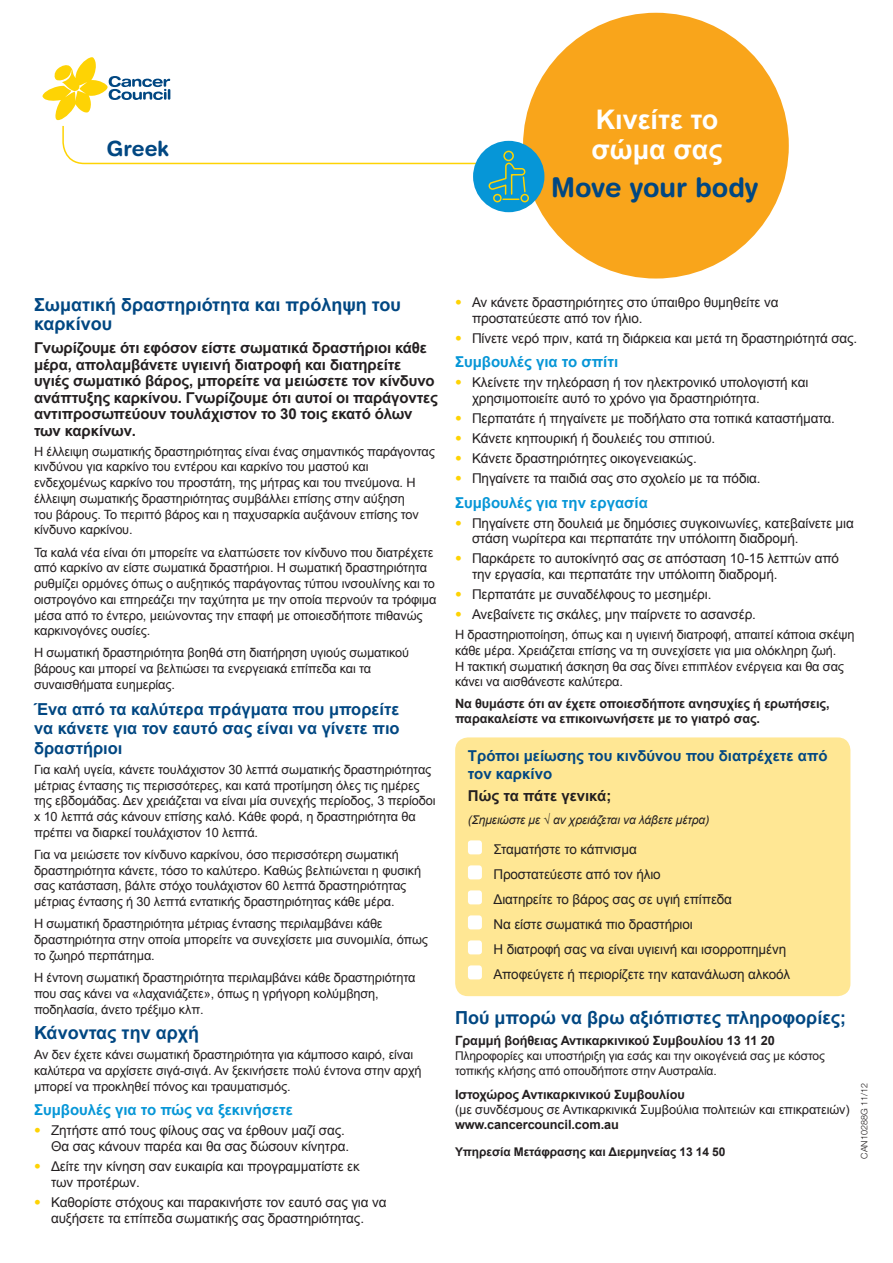
<style>
.page{position:relative;width:893px;height:1263px;background:#fff}
.page>*{position:absolute;margin:0;border:0;box-sizing:border-box;transform-origin:0 0}
.t1{font:700 27px/30px "Arial";color:#fff}
.t2{font:700 27px "Helvetica Rounded LT Std";color:#014782}
.t3{font:700 21px "Helvetica Rounded LT Std";color:#014782}
.t4{font:700 18px/19.5px "Arial";color:#014782}
.t5{font:700 16.5px/19.5px "Arial";color:#014782;text-align:justify}
.t6{font:700 15px/16.5px "Arial";letter-spacing:-.01em;color:#231f20}
.t7{font:700 15px "Arial";color:#0696d7}
.t8{font:700 15px/18px "Arial";color:#014782}
.t9{font:13.5px/15.8px "Arial";letter-spacing:-.01em;color:#231f20}
.t10{font:12.75px/15.8px "Arial";letter-spacing:-.01em;color:#231f20}
.t11{font:700 12.75px/15px "Arial";letter-spacing:-.01em;color:#231f20}
.t12{font:12px/15px "Arial";letter-spacing:-.01em;color:#231f20}
.t13{font:italic 12px "Arial";letter-spacing:-.01em;color:#231f20}
.t14{font:700 12px "Arial";letter-spacing:-.01em;color:#231f20}
.t15{font:300 9px "Helvetica Neue LT Std";color:#231f20}
.s1{font-family:"Helvetica Neue LT Std";font-weight:300;color:#fed304}
</style>
<div class="page">
<div style="left:523px;top:13px;width:266px;height:266px;background:#f9a51b;border-radius:50%"></div>
<div style="left:473px;top:141px;width:72px;height:71px;background:#0696d7;border-radius:50%"></div>
<svg style="left:43px;top:57px;width:490px;height:146px"></svg>
<div style="left:455px;top:737px;width:395px;height:259px;background:#ffe794;border-radius:13px"></div>
<div style="left:468px;top:840px;width:14px;height:14px;background:#fff;border-radius:3px"></div>
<div style="left:468px;top:865px;width:14px;height:14px;background:#fff;border-radius:3px"></div>
<div style="left:468px;top:890px;width:14px;height:14px;background:#fff;border-radius:3px"></div>
<div style="left:468px;top:915px;width:14px;height:14px;background:#fff;border-radius:3px"></div>
<div style="left:468px;top:940px;width:14px;height:14px;background:#fff;border-radius:3px"></div>
<div style="left:468px;top:965px;width:14px;height:14px;background:#fff;border-radius:3px"></div>
<h2 class="t3" style="left:106px;top:136px;width:64px">Greek</h2>
<h1 class="t1" style="left:591px;top:106px;width:133px">Κινείτε το σώμα σας</h1>
<h1 class="t2" style="left:551px;top:171px;width:209px">Move your body</h1>
<h3 class="t4" style="left:34px;top:295px;width:368px">Σωματική δραστηριότητα και πρόληψη του καρκίνου</h3>
<p class="t6" style="left:34px;top:340px;width:405px">Γνωρίζουμε ότι εφόσον είστε σωματικά δραστήριοι κάθε μέρα, απολαμβάνετε υγιεινή διατροφή και διατηρείτε υγιές σωματικό βάρος, μπορείτε να μειώσετε τον κίνδυνο ανάπτυξης καρκίνου. Γνωρίζουμε ότι αυτοί οι παράγοντες αντιπροσωπεύουν τουλάχιστον το 30 τοις εκατό όλων των καρκίνων.</p>
<p class="t10" style="left:34px;top:443px;width:402px">Η έλλειψη σωματικής δραστηριότητας είναι ένας σημαντικός παράγοντας κινδύνου για καρκίνο του εντέρου και καρκίνο του μαστού και ενδεχομένως καρκίνο του προστάτη, της μήτρας και του πνεύμονα. Η έλλειψη σωματικής δραστηριότητας συμβάλλει επίσης στην αύξηση<br>του βάρους. Το περιττό βάρος και η παχυσαρκία αυξάνουν επίσης τον κίνδυνο καρκίνου.</p>
<p class="t10" style="left:34px;top:544px;width:404px">Τα καλά νέα είναι ότι μπορείτε να ελαττώσετε τον κίνδυνο που διατρέχετε από καρκίνο αν είστε σωματικά δραστήριοι. Η σωματική δραστηριότητα ρυθμίζει ορμόνες όπως ο αυξητικός παράγοντας τύπου ινσουλίνης και το οιστρογόνο και επηρεάζει την ταχύτητα με την οποία περνούν τα τρόφιμα μέσα από το έντερο, μειώνοντας την επαφή με οποιεσδήποτε πιθανώς καρκινογόνες ουσίες.</p>
<p class="t10" style="left:34px;top:645px;width:377px">Η σωματική δραστηριότητα βοηθά στη διατήρηση υγιούς σωματικού βάρους και μπορεί να βελτιώσει τα ενεργειακά επίπεδα και τα συναισθήματα ευημερίας.</p>
<p class="t5" style="left:34px;top:700px;width:367px">Ένα από τα καλύτερα πράγματα που μπορείτε να κάνετε για τον εαυτό σας είναι να γίνετε πιο δραστήριοι</p>
<p class="t10" style="left:34px;top:762px;width:403px">Για καλή υγεία, κάνετε τουλάχιστον 30 λεπτά σωματικής δραστηριότητας μέτριας έντασης τις περισσότερες, και κατά προτίμηση όλες τις ημέρες της εβδομάδας. Δεν χρειάζεται να είναι μία συνεχής περίοδος, 3 περίοδοι x 10 λεπτά σάς κάνουν επίσης καλό. Κάθε φορά, η δραστηριότητα θα πρέπει να διαρκεί τουλάχιστον 10 λεπτά.</p>
<p class="t10" style="left:34px;top:847px;width:389px">Για να μειώσετε τον κίνδυνο καρκίνου, όσο περισσότερη σωματική δραστηριότητα κάνετε, τόσο το καλύτερο. Καθώς βελτιώνεται η φυσική σας κατάσταση, βάλτε στόχο τουλάχιστον 60 λεπτά δραστηριότητας μέτριας έντασης ή 30 λεπτά εντατικής δραστηριότητας κάθε μέρα.</p>
<p class="t10" style="left:34px;top:916px;width:395px">Η σωματική δραστηριότητα μέτριας έντασης περιλαμβάνει κάθε δραστηριότητα στην οποία μπορείτε να συνεχίσετε μια συνομιλία, όπως το ζωηρό περπάτημα.</p>
<p class="t10" style="left:34px;top:970px;width:383px">Η έντονη σωματική δραστηριότητα περιλαμβάνει κάθε δραστηριότητα που σας κάνει να «λαχανιάζετε», όπως η γρήγορη κολύμβηση, ποδηλασία, άνετο τρέξιμο κλπ.</p>
<h3 class="t4" style="left:34px;top:1024px;width:167px">Κάνοντας την αρχή</h3>
<p class="t10" style="left:34px;top:1047px;width:389px">Αν δεν έχετε κάνει σωματική δραστηριότητα για κάμποσο καιρό, είναι καλύτερα να αρχίσετε σιγά-σιγά. Αν ξεκινήσετε πολύ έντονα στην αρχή μπορεί να προκληθεί πόνος και τραυματισμός.</p>
<p class="t7" style="left:34px;top:1100px;width:261px">Συμβουλές για το πώς να ξεκινήσετε</p>
<p class="t9" style="left:51px;top:1123px;width:300px;text-indent:-17px"><span class="s1">•</span> Ζητήστε από τους φίλους σας να έρθουν μαζί σας.<br>Θα σας κάνουν παρέα και θα σας δώσουν κίνητρα.</p>
<p class="t9" style="left:51px;top:1158px;width:310px;text-indent:-17px"><span class="s1">•</span> Δείτε την κίνηση σαν ευκαιρία και προγραμματίστε εκ των προτέρων.</p>
<p class="t9" style="left:34px;top:1194px;width:354px;text-align:center"><span class="s1">•</span> Καθορίστε στόχους και παρακινήστε τον εαυτό σας για να αυξήσετε τα επίπεδα σωματικής σας δραστηριότητας.</p>
<p class="t9" style="left:472px;top:295px;width:308px;text-indent:-17px"><span class="s1">•</span> Αν κάνετε δραστηριότητες στο ύπαιθρο θυμηθείτε να προστατεύεστε από τον ήλιο.</p>
<p class="t9" style="left:455px;top:331px;width:404px"><span class="s1">•</span> Πίνετε νερό πριν, κατά τη διάρκεια και μετά τη δραστηριότητά σας.</p>
<p class="t7" style="left:455px;top:352px;width:165px">Συμβουλές για το σπίτι</p>
<p class="t9" style="left:472px;top:375px;width:338px;text-indent:-17px"><span class="s1">•</span> Κλείνετε την τηλεόραση ή τον ηλεκτρονικό υπολογιστή και χρησιμοποιείτε αυτό το χρόνο για δραστηριότητα.</p>
<p class="t9" style="left:455px;top:411px;width:381px"><span class="s1">•</span> Περπατάτε ή πηγαίνετε με ποδήλατο στα τοπικά καταστήματα.</p>
<p class="t9" style="left:455px;top:431px;width:262px"><span class="s1">•</span> Κάνετε κηπουρική ή δουλειές του σπιτιού.</p>
<p class="t9" style="left:455px;top:451px;width:243px"><span class="s1">•</span> Κάνετε δραστηριότητες οικογενειακώς.</p>
<p class="t9" style="left:455px;top:471px;width:307px"><span class="s1">•</span> Πηγαίνετε τα παιδιά σας στο σχολείο με τα πόδια.</p>
<p class="t7" style="left:455px;top:492px;width:194px">Συμβουλές για την εργασία</p>
<p class="t9" style="left:472px;top:515px;width:383px;text-indent:-17px"><span class="s1">•</span> Πηγαίνετε στη δουλειά με δημόσιες συγκοινωνίες, κατεβαίνετε μια στάση νωρίτερα και περπατάτε την υπόλοιπη διαδρομή.</p>
<p class="t9" style="left:472px;top:551px;width:368px;text-indent:-17px"><span class="s1">•</span> Παρκάρετε το αυτοκίνητό σας σε απόσταση 10-15 λεπτών από την εργασία, και περπατάτε την υπόλοιπη διαδρομή.</p>
<p class="t9" style="left:455px;top:587px;width:258px"><span class="s1">•</span> Περπατάτε με συναδέλφους το μεσημέρι.</p>
<p class="t9" style="left:455px;top:607px;width:303px"><span class="s1">•</span> Ανεβαίνετε τις σκάλες, μην παίρνετε το ασανσέρ.</p>
<p class="t10" style="left:455px;top:627px;width:401px">Η δραστηριοποίηση, όπως και η υγιεινή διατροφή, απαιτεί κάποια σκέψη κάθε μέρα. Χρειάζεται επίσης να τη συνεχίσετε για μια ολόκληρη ζωή.<br>Η τακτική σωματική άσκηση θα σας δίνει επιπλέον ενέργεια και θα σας κάνει να αισθάνεστε καλύτερα.</p>
<p class="t11" style="left:455px;top:696px;width:376px">Να θυμάστε ότι αν έχετε οποιεσδήποτε ανησυχίες ή ερωτήσεις, παρακαλείστε να επικοινωνήσετε με το γιατρό σας.</p>
<p class="t8" style="left:468px;top:747px;width:361px">Τρόποι μείωσης του κινδύνου που διατρέχετε από τον καρκίνο</p>
<p class="t6" style="left:468px;top:788px;width:145px">Πώς τα πάτε γενικά;</p>
<p class="t13" style="left:468px;top:812px;width:243px">(Σημειώστε με √ αν χρειάζεται να λάβετε μέτρα)</p>
<p class="t9" style="left:493px;top:837px;width:298px;line-height:25px">Σταματήστε το κάπνισμα<br>Προστατεύεστε από τον ήλιο<br>Διατηρείτε το βάρος σας σε υγιή επίπεδα<br>Να είστε σωματικά πιο δραστήριοι<br>Η διατροφή σας να είναι υγιεινή και ισορροπημένη Αποφεύγετε ή περιορίζετε την κατανάλωση αλκοόλ</p>
<h3 class="t4" style="left:455px;top:1008px;width:393px">Πού μπορώ να βρω αξιόπιστες πληροφορίες;</h3>
<p class="t11" style="left:455px;top:1034px;width:321px">Γραμμή βοήθειας Αντικαρκινικού Συμβουλίου 13 11 20</p>
<p class="t12" style="left:455px;top:1048px;width:371px">Πληροφορίες και υποστήριξη για εσάς και την οικογένειά σας με κόστος τοπικής κλήσης από οπουδήποτε στην Αυστραλία.</p>
<p class="t11" style="left:455px;top:1087px;width:231px">Ιστοχώρος Αντικαρκινικού Συμβουλίου</p>
<p class="t10" style="left:455px;top:1102px;width:396px">(με συνδέσμους σε Αντικαρκινικά Συμβούλια πολιτειών και επικρατειών)</p>
<p class="t11" style="left:455px;top:1118px;width:165px">www.cancercouncil.com.au</p>
<p class="t14" style="left:455px;top:1144px;width:272px">Υπηρεσία Μετάφρασης και Διερμηνείας 13 14 50</p>
<p class="t15" style="left:859px;top:1159px;width:77px;rotate:-90deg">CAN10288G 11/12</p>
</div>
